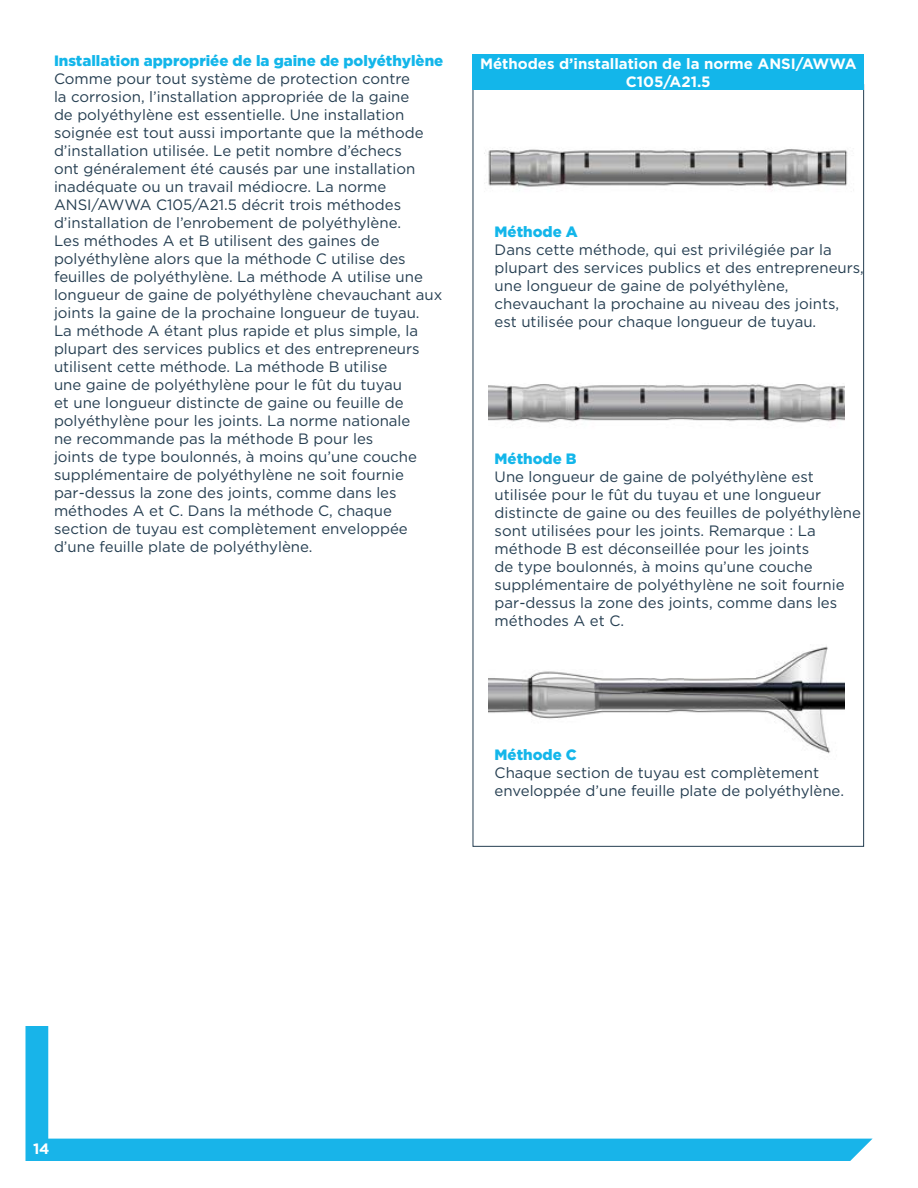
<style>
.page{position:relative;width:918px;height:1188px;background:#fff}
.page>*{position:absolute;margin:0;border:0;box-sizing:border-box;transform-origin:0 0}
.t1{font:15px/18px "Gotham";color:#253e51}
.t2{font:900 15px "Gotham";color:#13b6ea}
.t3{font:700 15px/18px "Gotham";color:#fff;text-align:center}
</style>
<div class="page">
<svg style="left:25px;top:1026px;width:848px;height:135px"></svg>
<div style="left:473px;top:54px;width:391px;height:36px;background:#13b6ea"></div>
<img style="left:484px;top:148px;width:364px;height:43px">
<img style="left:488px;top:384px;width:356px;height:39px">
<img style="left:488px;top:646px;width:356px;height:108px">
<p class="t2" style="left:54px;top:50px;width:391px">Installation appropriée de la gaine de polyéthylène</p>
<p class="t1" style="left:54px;top:69px;width:390px">Comme pour tout système de protection contre<br>la corrosion, l’installation appropriée de la gaine<br>de polyéthylène est essentielle. Une installation soignée est tout aussi importante que la méthode d’installation utilisée. Le petit nombre d’échecs<br>ont généralement été causés par une installation inadéquate ou un travail médiocre. La norme ANSI/AWWA C105/A21.5 décrit trois méthodes d’installation de l’enrobement de polyéthylène.<br>Les méthodes A et B utilisent des gaines de polyéthylène alors que la méthode C utilise des feuilles de polyéthylène. La méthode A utilise une longueur de gaine de polyéthylène chevauchant aux joints la gaine de la prochaine longueur de tuyau.<br>La méthode A étant plus rapide et plus simple, la plupart des services publics et des entrepreneurs utilisent cette méthode. La méthode B utilise<br>une gaine de polyéthylène pour le fût du tuyau<br>et une longueur distincte de gaine ou feuille de polyéthylène pour les joints. La norme nationale<br>ne recommande pas la méthode B pour les<br>joints de type boulonnés, à moins qu’une couche supplémentaire de polyéthylène ne soit fournie par-dessus la zone des joints, comme dans les méthodes A et C. Dans la méthode C, chaque section de tuyau est complètement enveloppée d’une feuille plate de polyéthylène.</p>
<p class="t3" style="left:480px;top:54px;width:378px">Méthodes d’installation de la norme ANSI/AWWA<br>C105/A21.5</p>
<p class="t2" style="left:495px;top:221px;width:85px">Méthode A</p>
<p class="t1" style="left:495px;top:240px;width:371px">Dans cette méthode, qui est privilégiée par la plupart des services publics et des entrepreneurs, une longueur de gaine de polyéthylène, chevauchant la prochaine au niveau des joints, est utilisée pour chaque longueur de tuyau.</p>
<p class="t2" style="left:495px;top:449px;width:84px">Méthode B</p>
<p class="t1" style="left:495px;top:468px;width:368px">Une longueur de gaine de polyéthylène est utilisée pour le fût du tuyau et une longueur distincte de gaine ou des feuilles de polyéthylène sont utilisées pour les joints. Remarque : La méthode B est déconseillée pour les joints<br>de type boulonnés, à moins qu’une couche supplémentaire de polyéthylène ne soit fournie par-dessus la zone des joints, comme dans les méthodes A et C.</p>
<p class="t2" style="left:495px;top:744px;width:84px">Méthode C</p>
<p class="t1" style="left:495px;top:763px;width:351px">Chaque section de tuyau est complètement enveloppée d’une feuille plate de polyéthylène.</p>
<p class="t3" style="left:33px;top:1139px;width:18px">14</p>
</div>
